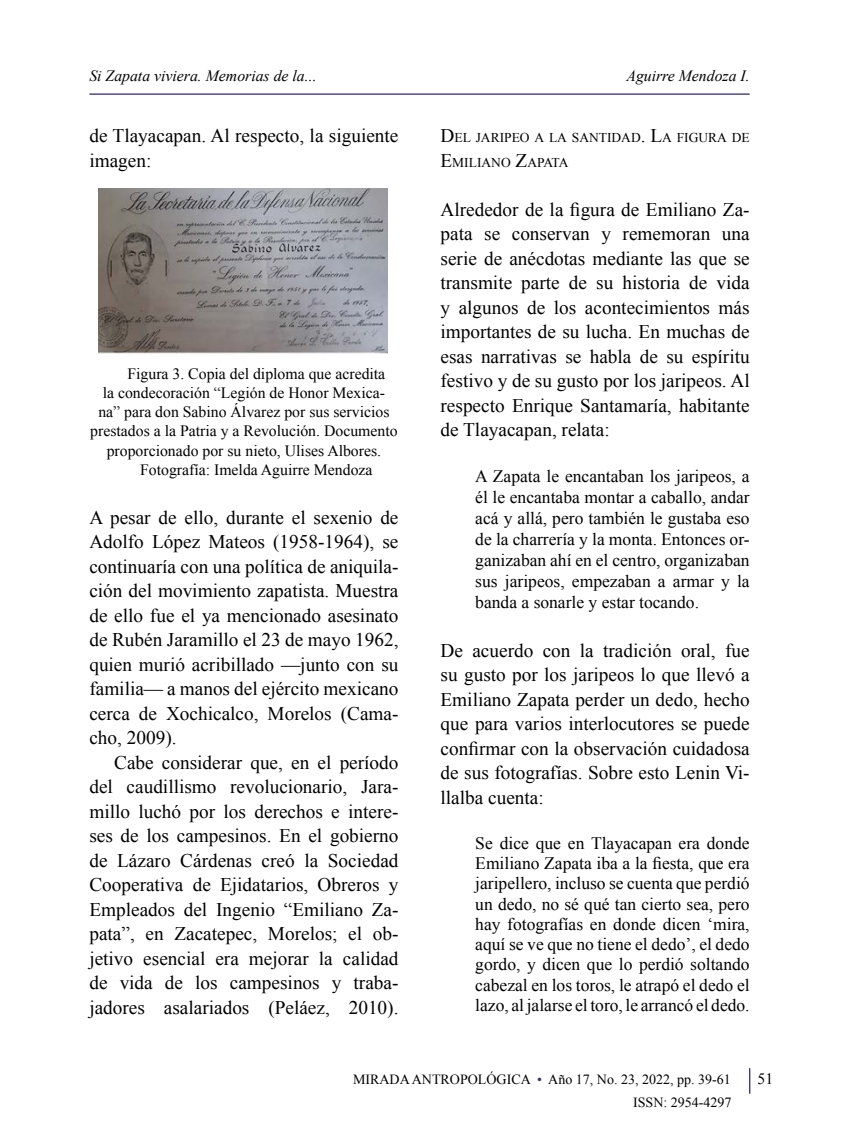
<style>
.page{position:relative;width:849px;height:1141px;background:#fff}
.page>*{position:absolute;margin:0;border:0;box-sizing:border-box;transform-origin:0 0}
.t1{font:19.25px/24.5px "Times New Roman";color:#000;text-align:justify}
.t2{font:17.5px/20.3px "Times New Roman";color:#000;text-align:justify}
.t3{font:15.75px "Times New Roman";color:#000}
.t4{font:italic 15.75px "Times New Roman";color:#000}
.t5{font:14px/22.8px "Times New Roman";color:#000;text-align:right}
.t6{font:13.47px/24.5px "Times New Roman";color:#000}
.s1{font-size:19.25px}
.s2{color:#392d7a}
</style>
<div class="page">
<hr style="left:748px;top:1068px;width:2px;height:26px;background:#392d7a">
<hr style="left:89px;top:93px;width:660px;height:2px;background:#392d7a">
<img style="left:98px;top:189px;width:289px;height:164px">
<p class="t4" style="left:89px;top:65px;width:229px">Si Zapata viviera. Memorias de la...</p>
<p class="t4" style="left:626px;top:65px;width:125px">Aguirre Mendoza I.</p>
<p class="t1" style="left:89px;top:123px;width:310px">de Tlayacapan. Al respecto, la siguiente imagen:</p>
<p class="t3" style="left:127px;top:363px;width:259px">Figura 3. Copia del diploma que acredita</p>
<p class="t3" style="left:103px;top:382px;width:284px">la condecoración “Legión de Honor Mexica-</p>
<p class="t3" style="left:98px;top:401px;width:292px">na” para don Sabino Álvarez por sus servicios</p>
<p class="t3" style="left:90px;top:420px;width:309px">prestados a la Patria y a Revolución. Documento</p>
<p class="t3" style="left:107px;top:440px;width:276px">proporcionado por su nieto, Ulises Albores.</p>
<p class="t3" style="left:140px;top:459px;width:234px">Fotografía: Imelda Aguirre Mendoza</p>
<p class="t1" style="left:89px;top:505px;width:310px">A pesar de ello, durante el sexenio de Adolfo López Mateos (1958-1964), se continuaría con una política de aniquila&shy;ción del movimiento zapatista. Muestra de ello fue el ya mencionado asesinato de Rubén Jaramillo el 23 de mayo 1962, quien murió acribillado —junto con su familia— a manos del ejército mexicano cerca de Xochicalco, Morelos (Cama&shy;cho, 2009).</p>
<p class="t1" style="left:89px;top:750px;width:310px;text-indent:25px">Cabe considerar que, en el período del caudillismo revolucionario, Jara&shy;millo luchó por los derechos e intere&shy;ses de los campesinos. En el gobierno de Lázaro Cárdenas creó la Sociedad Cooperativa de Ejidatarios, Obreros y Empleados del Ingenio “Emiliano Za&shy;pata”, en Zacatepec, Morelos; el ob&shy;jetivo esencial era mejorar la calidad de vida de los campesinos y traba&shy;jadores asalariados (Peláez, 2010).</p>
<p class="t6" style="left:440px;top:125px;width:310px"><span class="s1">D</span>EL JARIPEO A LA SANTIDAD<span class="s1">. L</span>A FIGURA DE<br><span class="s1">E</span>MILIANO <span class="s1">Z</span>APATA</p>
<p class="t1" style="left:440px;top:197px;width:310px">Alrededor de la figura de Emiliano Za&shy;pata se conservan y rememoran una serie de anécdotas mediante las que se transmite parte de su historia de vida y algunos de los acontecimientos más importantes de su lucha. En muchas de esas narrativas se habla de su espíritu festivo y de su gusto por los jaripeos. Al respecto Enrique Santamaría, habitante de Tlayacapan, relata:</p>
<p class="t2" style="left:475px;top:465px;width:276px;line-height:21px">A Zapata le encantaban los jaripeos, a él le encantaba montar a caballo, andar acá y allá, pero también le gustaba eso de la charrería y la monta. Entonces or&shy;ganizaban ahí en el centro, organizaban sus jaripeos, empezaban a armar y la banda a sonarle y estar tocando.</p>
<p class="t1" style="left:440px;top:638px;width:310px">De acuerdo con la tradición oral, fue su gusto por los jaripeos lo que llevó a Emiliano Zapata perder un dedo, hecho que para varios interlocutores se puede confirmar con la observación cuidadosa de sus fotografías. Sobre esto Lenin Vi&shy;llalba cuenta:</p>
<p class="t2" style="left:475px;top:832px;width:276px">Se dice que en Tlayacapan era donde Emiliano Zapata iba a la fiesta, que era jaripellero, incluso se cuenta que perdió un dedo, no sé qué tan cierto sea, pero hay fotografías en donde dicen ‘mira, aquí se ve que no tiene el dedo’, el dedo gordo, y dicen que lo perdió soltando cabezal en los toros, le atrapó el dedo el lazo, al jalarse el toro, le arrancó el dedo.</p>
<p class="t5" style="left:353px;top:1068px;width:380px">MIRADA ANTROPOLÓGICA <span class="s2">•</span> Año 17, No. 23, 2022, pp. 39-61<br>ISSN: 2954-4297</p>
<p class="t3" style="left:757px;top:1068px;width:17px">51</p>
</div>
